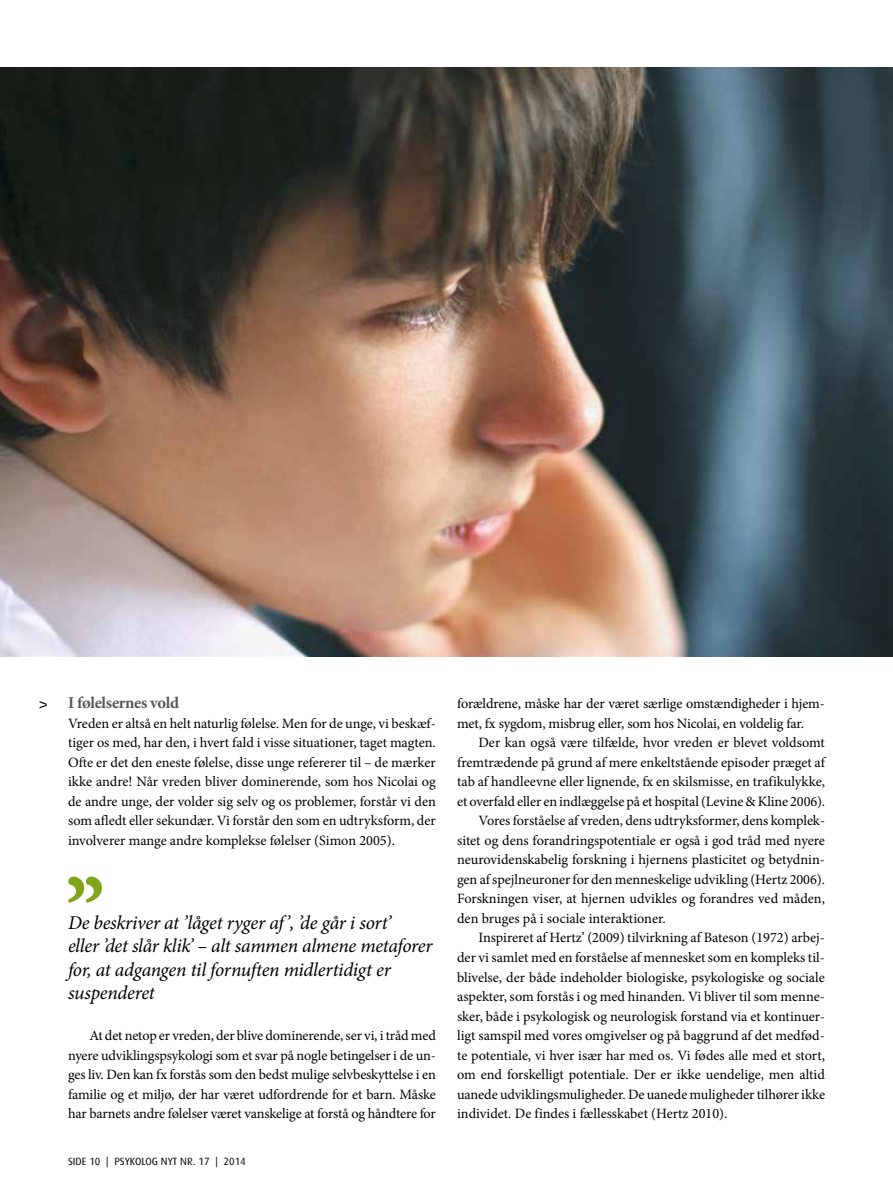
<style>
.page{position:relative;width:893px;height:1200px;background:#fff}
.page>*{position:absolute;margin:0;border:0;box-sizing:border-box;transform-origin:0 0}
.t1{font:italic 19.5px/23.4px "Minion Pro";letter-spacing:-.015em;color:#000}
.t2{font:700 16.5px "Minion Pro";letter-spacing:-.02em;color:#575756}
.t3{font:14.25px/19.5px "Minion Pro";letter-spacing:-.005em;color:#000;text-align:justify}
.t4{font:10.5px "Dax";color:#000}
</style>
<div class="page">
<img style="left:0;top:67px;width:893px;height:589px">
<svg style="left:68px;top:876px;width:34px;height:26px"></svg>
<svg style="left:40px;top:701px;width:7px;height:7px"></svg>
<p class="t2" style="left:68px;top:691px;width:113px">I følelsernes vold</p>
<p class="t3" style="left:68px;top:713px;width:369px">Vreden er altså en helt naturlig følelse. Men for de unge, vi beskæf&shy;tiger os med, har den, i hvert fald i visse situationer, taget magten.<br>Ofte er det den eneste følelse, disse unge refererer til – de mærker ikke andre! Når vreden bliver dominerende, som hos Nicolai og de andre unge, der volder sig selv og os problemer, forstår vi den som afledt eller sekundær. Vi forstår den som en udtryksform, der involverer mange andre komplekse følelser (Simon 2005).</p>
<h1 class="t1" style="left:68px;top:910px;width:366px">De beskriver at ’låget ryger af’, ’de går i sort’<br>eller ’det slår klik’ – alt sammen almene metaforer for, at adgangen til fornuften midlertidigt er suspenderet</h1>
<p class="t3" style="left:68px;top:1025px;width:369px;text-indent:21px">At det netop er vreden, der blive dominerende, ser vi, i tråd med nyere udviklingspsykologi som et svar på nogle betingelser i de un&shy;ges liv. Den kan fx forstås som den bedst mulige selvbeskyttelse i en familie og et miljø, der har været udfordrende for et barn. Måske har barnets andre følelser været vanskelige at forstå og håndtere for</p>
<p class="t4" style="left:68px;top:1154px;width:179px">SIDE 10 | PSYKOLOG NYT NR. 17 | 2014</p>
<p class="t3" style="left:457px;top:694px;width:369px">forældrene, måske har der været særlige omstændigheder i hjem&shy;met, fx sygdom, misbrug eller, som hos Nicolai, en voldelig far.</p>
<p class="t3" style="left:478px;top:733px;width:348px">Der kan også være tilfælde, hvor vreden er blevet voldsomt</p>
<p class="t3" style="left:457px;top:752px;width:369px">fremtrædende på grund af mere enkeltstående episoder præget af</p>
<p class="t3" style="left:457px;top:772px;width:369px">tab af handleevne eller lignende, fx en skilsmisse, en trafikulykke,</p>
<p class="t3" style="left:457px;top:791px;width:369px">et overfald eller en indlæggelse på et hospital (Levine &amp; Kline 2006).</p>
<p class="t3" style="left:478px;top:811px;width:348px">Vores forståelse af vreden, dens udtryksformer, dens komplek-</p>
<p class="t3" style="left:457px;top:830px;width:369px">sitet og dens forandringspotentiale er også i god tråd med nyere</p>
<p class="t3" style="left:457px;top:850px;width:369px">neurovidenskabelig forskning i hjernens plasticitet og betydnin-</p>
<p class="t3" style="left:457px;top:869px;width:369px">gen af spejlneuroner for den menneskelige udvikling (Hertz 2006).</p>
<p class="t3" style="left:457px;top:889px;width:369px">Forskningen viser, at hjernen udvikles og forandres ved måden,</p>
<p class="t3" style="left:457px;top:908px;width:210px">den bruges på i sociale interaktioner.</p>
<p class="t3" style="left:478px;top:928px;width:348px">Inspireret af Hertz’ (2009) tilvirkning af Bateson (1972) arbej-</p>
<p class="t3" style="left:457px;top:947px;width:369px">der vi samlet med en forståelse af mennesket som en kompleks til-</p>
<p class="t3" style="left:457px;top:967px;width:369px">blivelse, der både indeholder biologiske, psykologiske og sociale</p>
<p class="t3" style="left:457px;top:986px;width:369px">aspekter, som forstås i og med hinanden. Vi bliver til som menne-</p>
<p class="t3" style="left:457px;top:1005px;width:369px">sker, både i psykologisk og neurologisk forstand via et kontinuer-</p>
<p class="t3" style="left:457px;top:1025px;width:369px">ligt samspil med vores omgivelser og på baggrund af det medfød-</p>
<p class="t3" style="left:457px;top:1044px;width:369px">te potentiale, vi hver især har med os. Vi fødes alle med et stort,</p>
<p class="t3" style="left:457px;top:1064px;width:369px">om end forskelligt potentiale. Der er ikke uendelige, men altid</p>
<p class="t3" style="left:457px;top:1083px;width:369px">uanede udviklingsmuligheder. De uanede muligheder tilhører ikke</p>
<p class="t3" style="left:457px;top:1103px;width:272px">individet. De findes i fællesskabet (Hertz 2010).</p>
</div>
